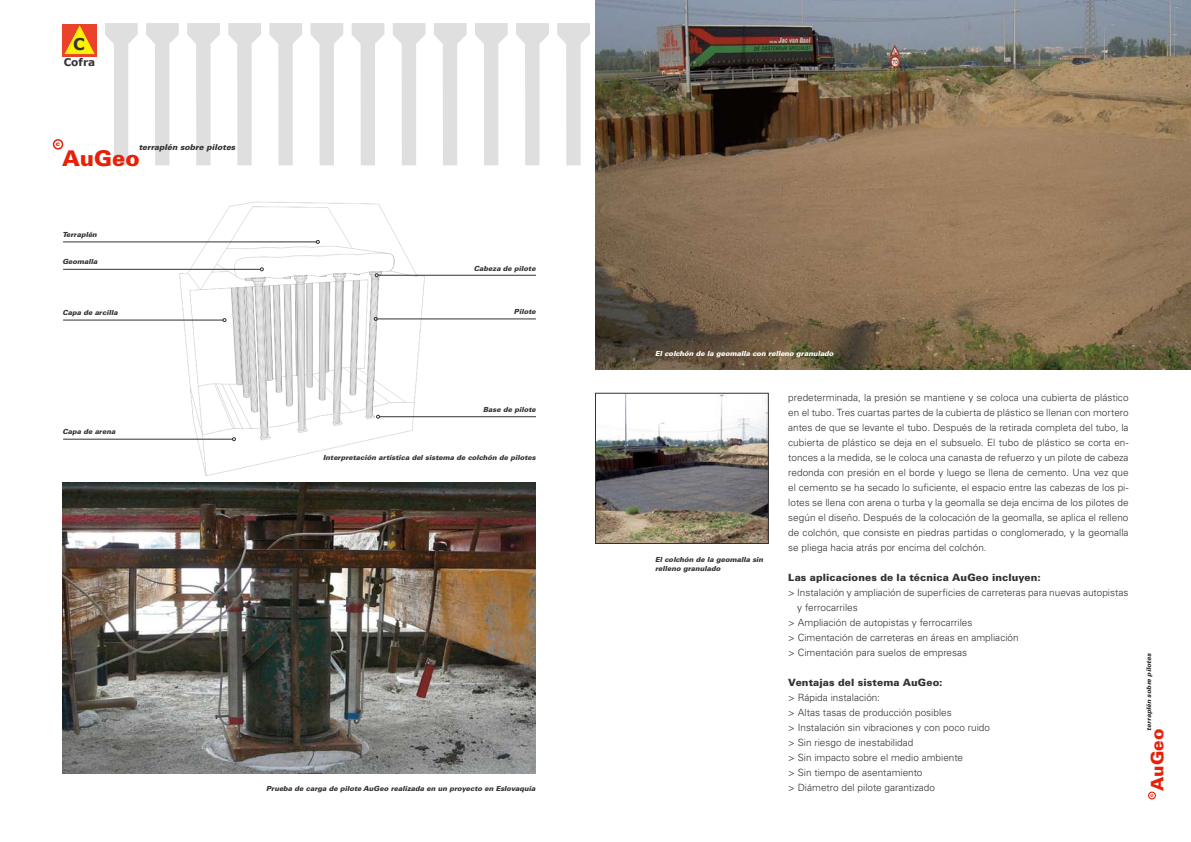
<style>
.page{position:relative;width:1191px;height:842px;background:#fff}
.page>*{position:absolute;margin:0;border:0;box-sizing:border-box;transform-origin:0 0}
.t1{font:900 21.6px "Univers LT";color:#e72008}
.t2{font:900 17.3px "Univers LT";color:#e72008}
.t3{font:700 16.3px "Verdana";color:#323232}
.t4{font:700 10.6px "Verdana";color:#323232}
.t5{font:300 10px/15px "Univers LT";color:#323232;text-align:justify}
.t6{font:900 10px "Univers LT";letter-spacing:.01em;color:#323232}
.t7{font:italic 900 8px "Univers LT";color:#323232}
.t8{font:italic 900 7px/8.4px "Univers LT";color:#323232}
.t9{font:italic 900 7px "Univers LT";color:#fff}
.t10{font:900 6.8px "Univers LT";color:#e72008}
.t11{font:italic 900 6.4px "Univers LT";color:#323232}
.t12{font:900 5.1px "Univers LT";color:#e72008}
</style>
<div class="page">
<div style="left:63px;top:24px;width:34px;height:33px;background:linear-gradient(to right,#eb5129,#eb4c2a)"></div>
<svg style="left:65px;top:25px;width:30px;height:29px"></svg>
<svg style="left:105px;top:23px;width:33px;height:142px"></svg>
<svg style="left:146px;top:23px;width:33px;height:142px"></svg>
<svg style="left:187px;top:23px;width:33px;height:142px"></svg>
<svg style="left:228px;top:23px;width:33px;height:142px"></svg>
<svg style="left:269px;top:23px;width:33px;height:142px"></svg>
<svg style="left:310px;top:23px;width:33px;height:142px"></svg>
<svg style="left:351px;top:23px;width:33px;height:142px"></svg>
<svg style="left:393px;top:23px;width:32px;height:142px"></svg>
<svg style="left:434px;top:23px;width:32px;height:142px"></svg>
<svg style="left:475px;top:23px;width:33px;height:142px"></svg>
<svg style="left:516px;top:23px;width:33px;height:142px"></svg>
<svg style="left:557px;top:23px;width:33px;height:142px"></svg>
<div style="left:1148px;top:792px;width:7px;height:7px;border:1px solid #e72008;border-radius:50%"></div>
<div style="left:53px;top:139px;width:10px;height:11px;border:2px solid #e72008;border-radius:50%"></div>
<img style="left:155px;top:201px;width:294px;height:275px">
<hr style="left:63px;top:242px;width:253px;height:1px;background:#323232">
<svg style="left:316px;top:240px;width:4px;height:4px"></svg>
<hr style="left:63px;top:320px;width:160px;height:1px;background:#323232">
<svg style="left:223px;top:318px;width:3px;height:4px"></svg>
<hr style="left:63px;top:269px;width:197px;height:1px;background:#323232">
<svg style="left:260px;top:267px;width:4px;height:4px"></svg>
<hr style="left:378px;top:275px;width:158px;height:1px;background:#323232">
<svg style="left:375px;top:273px;width:3px;height:4px"></svg>
<hr style="left:377px;top:319px;width:159px;height:1px;background:#323232">
<svg style="left:374px;top:317px;width:3px;height:4px"></svg>
<hr style="left:63px;top:439px;width:169px;height:1px;background:#323232">
<svg style="left:232px;top:437px;width:4px;height:4px"></svg>
<hr style="left:379px;top:416px;width:157px;height:1px;background:#323232">
<svg style="left:376px;top:415px;width:4px;height:4px"></svg>
<img style="left:597px;top:395px;width:169px;height:147px">
<div style="left:595px;top:393px;width:173px;height:151px;border:1px solid #323232"></div>
<img style="left:62px;top:483px;width:474px;height:290px">
<img style="left:595px;top:0;width:596px;height:369px">
<h3 class="t3" style="left:73px;top:34px;width:13px">C</h3>
<p class="t4" style="left:64px;top:55px;width:33px">Cofra</p>
<p class="t10" style="left:56px;top:139px;width:6px">c</p>
<p class="t7" style="left:139px;top:142px;width:98px">terraplén sobre pilotes</p>
<h1 class="t1" style="left:62px;top:144px;width:79px">AuGeo</h1>
<p class="t8" style="left:62px;top:230px;width:36px">Terraplén</p>
<p class="t8" style="left:62px;top:257px;width:36px">Geomalla</p>
<p class="t8" style="left:62px;top:308px;width:57px">Capa de arcilla</p>
<p class="t8" style="left:62px;top:428px;width:54px">Capa de arena</p>
<p class="t8" style="left:474px;top:264px;width:63px">Cabeza de pilote</p>
<p class="t8" style="left:514px;top:307px;width:23px">Pilote</p>
<p class="t8" style="left:483px;top:406px;width:54px">Base de pilote</p>
<p class="t8" style="left:323px;top:453px;width:214px">Interpretación artística del sistema de colchón de pilotes</p>
<p class="t8" style="left:266px;top:784px;width:270px">Prueba de carga de pilote AuGeo realizada en un proyecto en Eslovaquia</p>
<p class="t9" style="left:655px;top:349px;width:180px">El colchón de la geomalla con relleno granulado</p>
<p class="t8" style="left:655px;top:555px;width:110px">El colchón de la geomalla sin relleno granulado</p>
<p class="t5" style="left:788px;top:389px;width:342px">predeterminada, la presión se mantiene y se coloca una cubierta de plástico en el tubo. Tres cuartas partes de la cubierta de plástico se llenan con mortero antes de que se levante el tubo. Después de la retirada completa del tubo, la cubierta de plástico se deja en el subsuelo. El tubo de plástico se corta en&shy;tonces a la medida, se le coloca una canasta de refuerzo y un pilote de cabeza redonda con presión en el borde y luego se llena de cemento. Una vez que el cemento se ha secado lo suficiente, el espacio entre las cabezas de los pi&shy;lotes se llena con arena o turba y la geomalla se deja encima de los pilotes de según el diseño. Después de la colocación de la geomalla, se aplica el relleno de colchón, que consiste en piedras partidas o conglomerado, y la geomalla se pliega hacia atrás por encima del colchón.</p>
<p class="t6" style="left:788px;top:571px;width:254px">Las aplicaciones de la técnica AuGeo incluyen:</p>
<p class="t5" style="left:788px;top:584px;width:342px">&gt; Instalación y ampliación de superficies de carreteras para nuevas autopistas</p>
<p class="t5" style="left:797px;top:599px;width:62px">y ferrocarriles</p>
<p class="t5" style="left:788px;top:614px;width:186px">&gt; Ampliación de autopistas y ferrocarriles</p>
<p class="t5" style="left:788px;top:629px;width:232px">&gt; Cimentación de carreteras en áreas en ampliación</p>
<p class="t5" style="left:788px;top:644px;width:180px">&gt; Cimentación para suelos de empresas</p>
<p class="t6" style="left:788px;top:676px;width:156px">Ventajas del sistema AuGeo:</p>
<p class="t5" style="left:788px;top:689px;width:203px;text-align:left">&gt; Rápida instalación:<br>&gt; Altas tasas de producción posibles<br>&gt; Instalación sin vibraciones y con poco ruido &gt; Sin riesgo de inestabilidad<br>&gt; Sin impacto sobre el medio ambiente<br>&gt; Sin tiempo de asentamiento<br>&gt; Diámetro del pilote garantizado</p>
<p class="t11" style="left:1144px;top:731px;width:79px;rotate:-90deg">terraplén sobre pilotes</p>
<h2 class="t2" style="left:1146px;top:791px;width:64px;rotate:-90deg">AuGeo</h2>
<p class="t12" style="left:1148px;top:797px;width:5px;rotate:-90deg">c</p>
</div>
